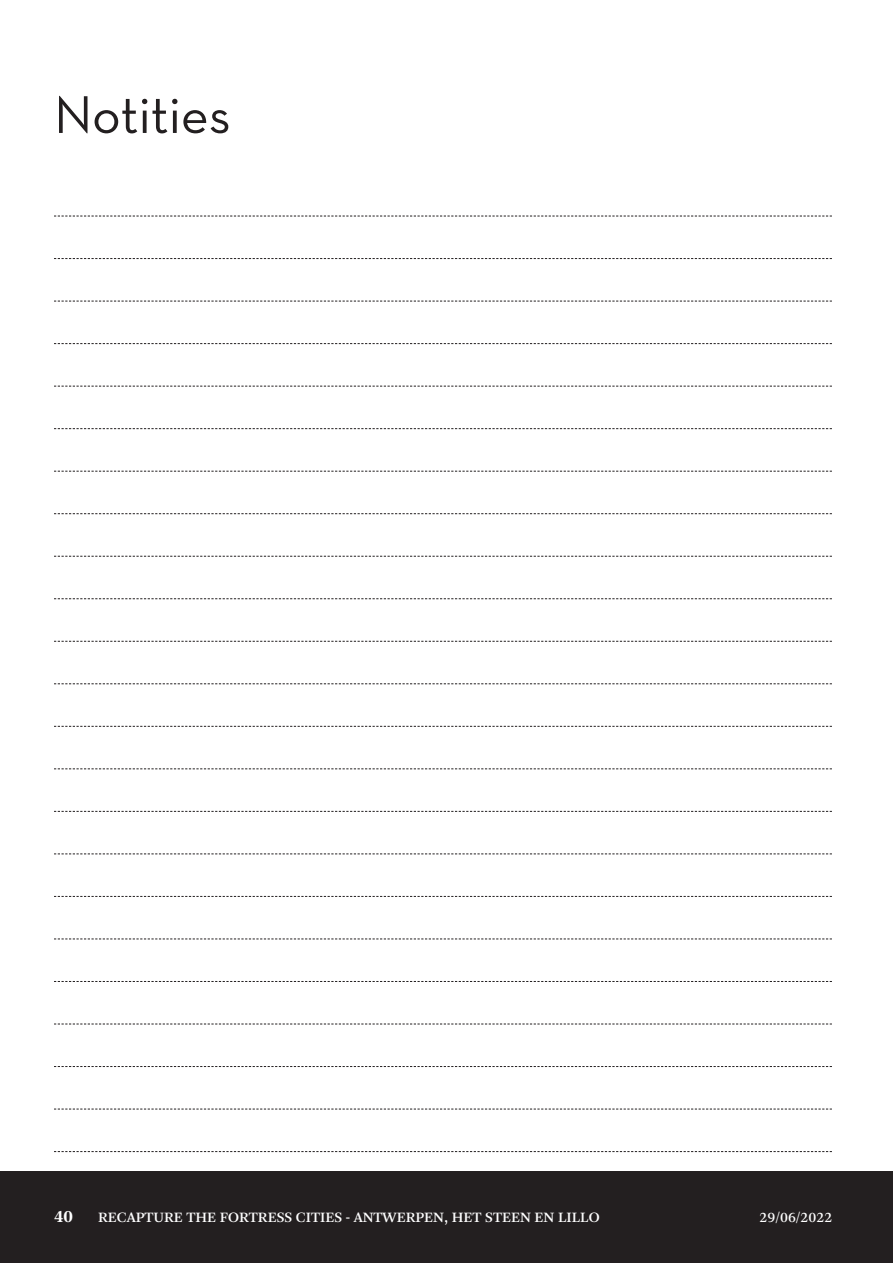
<style>
.page{position:relative;width:893px;height:1263px;background:#fff}
.page>*{position:absolute;margin:0;border:0;box-sizing:border-box;transform-origin:0 0}
.t1{font:54px "Neutra Text";color:#231f20}
.t2{font:700 18px "Arnhem";color:#fff}
.t3{font:15px "Arnhem";color:#fff}
</style>
<div class="page">
<div style="left:0;top:1171px;width:893px;height:92px;background:#231f20"></div>
<svg style="left:54px;top:216px;width:778px;height:1px"></svg>
<svg style="left:54px;top:258px;width:778px;height:1px"></svg>
<svg style="left:54px;top:301px;width:778px;height:1px"></svg>
<svg style="left:54px;top:343px;width:778px;height:1px"></svg>
<svg style="left:54px;top:386px;width:778px;height:1px"></svg>
<svg style="left:54px;top:428px;width:778px;height:1px"></svg>
<svg style="left:54px;top:471px;width:778px;height:1px"></svg>
<svg style="left:54px;top:513px;width:778px;height:1px"></svg>
<svg style="left:54px;top:556px;width:778px;height:1px"></svg>
<svg style="left:54px;top:598px;width:778px;height:1px"></svg>
<svg style="left:54px;top:641px;width:778px;height:1px"></svg>
<svg style="left:54px;top:683px;width:778px;height:1px"></svg>
<svg style="left:54px;top:726px;width:778px;height:1px"></svg>
<svg style="left:54px;top:768px;width:778px;height:1px"></svg>
<svg style="left:54px;top:811px;width:778px;height:1px"></svg>
<svg style="left:54px;top:853px;width:778px;height:1px"></svg>
<svg style="left:54px;top:896px;width:778px;height:1px"></svg>
<svg style="left:54px;top:938px;width:778px;height:1px"></svg>
<svg style="left:54px;top:981px;width:778px;height:1px"></svg>
<svg style="left:54px;top:1024px;width:778px;height:1px"></svg>
<svg style="left:54px;top:1066px;width:778px;height:1px"></svg>
<svg style="left:54px;top:1109px;width:778px;height:1px"></svg>
<svg style="left:54px;top:1151px;width:778px;height:1px"></svg>
<h1 class="t1" style="left:54px;top:82px;width:178px">Notities</h1>
<p class="t2" style="left:54px;top:1204px;width:21px">40</p>
<p class="t3" style="left:98px;top:1208px;width:503px">RECAPTURE THE FORTRESS CITIES - ANTWERPEN, HET STEEN EN LILLO</p>
<p class="t3" style="left:760px;top:1208px;width:74px">29/06/2022</p>
</div>
